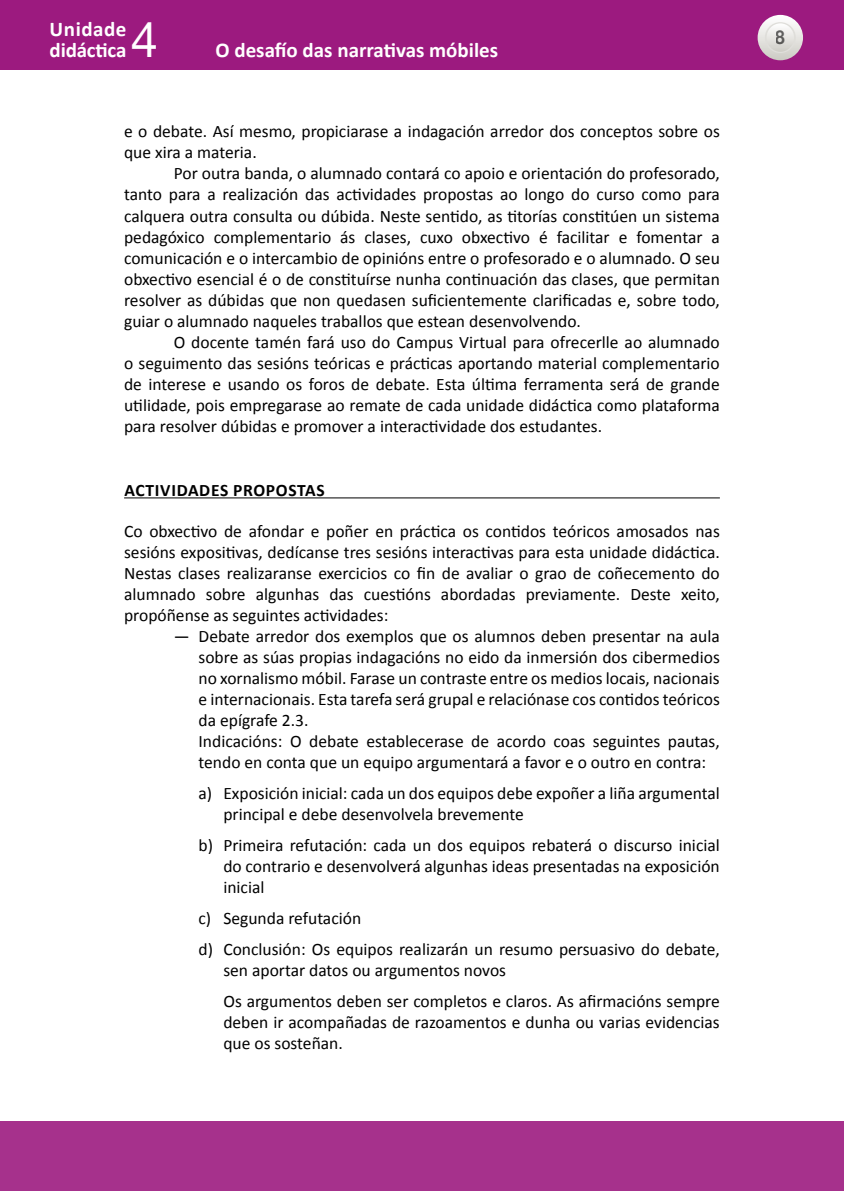
<style>
.page{position:relative;width:844px;height:1191px;background:#fff}
.page>*{position:absolute;margin:0;border:0;box-sizing:border-box;transform-origin:0 0}
.t1{font:49px "Helvetica Neue LT Std";color:#fff}
.t2{font:700 21px/21px "Calibri";color:#fff}
.t3{font:700 19.25px "Helvetica Neue LT Std";color:#000;scale:.9 1}
.TXTO{font:17.5px/21px "Calibri";color:#000;text-align:justify}
.txto{font:17.5px/21px "Calibri";color:#000}
.TEXTO{font:17.5px/21px "Calibri";color:#000;text-align:justify}
.TXTO_sin_SANGRE{font:17.5px/21px "Calibri";color:#000;text-align:justify}
._0º_Epigrafe{font:700 17.5px "Calibri";letter-spacing:.04em;color:#000}
</style>
<div class="page">
<div style="left:0;top:0;width:843px;height:69px;background:#9c1a7f"></div>
<svg style="left:757px;top:15px;width:45px;height:45px"></svg>
<svg style="left:765px;top:23px;width:29px;height:29px"></svg>
<div style="left:764px;top:22px;width:31px;height:31px;border:1px solid #dfdeda;border-radius:50%"></div>
<div style="left:0;top:1121px;width:843px;height:70px;background:#a6318c"></div>
<hr style="left:124px;top:497px;width:595px;height:1px;background:#000">
<p class="t2" style="left:50px;top:19px;width:78px">Unidade didáctica</p>
<h1 class="t1" style="left:131px;top:11px;width:29px">4</h1>
<p class="t2" style="left:215px;top:40px;width:284px">O desafío das narrativas móbiles</p>
<p class="TXTO" style="left:124px;top:121px;width:597px">e o debate. Así mesmo, propiciarase a indagación arredor dos conceptos sobre os que xira a materia.</p>
<p class="TXTO" style="left:124px;top:163px;width:597px;text-indent:50px">Por outra banda, o alumnado contará co apoio e orientación do profesorado, tanto para a realización das actividades propostas ao longo do curso como para calquera outra consulta ou dúbida. Neste sentido, as titorías constitúen un sistema pedagóxico complementario ás clases, cuxo obxectivo é facilitar e fomentar a comunicación e o intercambio de opinións entre o profesorado e o alumnado. O seu obxectivo esencial é o de constituírse nunha continuación das clases, que permitan resolver as dúbidas que non quedasen suficientemente clarificadas e, sobre todo, guiar o alumnado naqueles traballos que estean desenvolvendo.</p>
<p class="TXTO" style="left:124px;top:332px;width:597px;text-indent:50px">O docente tamén fará uso do Campus Virtual para ofrecerlle ao alumnado o seguimento das sesións teóricas e prácticas aportando material complementario de interese e usando os foros de debate. Esta última ferramenta será de grande utilidade, pois empregarase ao remate de cada unidade didáctica como plataforma para resolver dúbidas e promover a interactividade dos estudantes.</p>
<p class="_0º_Epigrafe" style="left:124px;top:479px;width:202px">ACTIVIDADES PROPOSTAS</p>
<p class="TXTO_sin_SANGRE" style="left:124px;top:520px;width:597px">Co obxectivo de afondar e poñer en práctica os contidos teóricos amosados nas sesións expositivas, dedícanse tres sesións interactivas para esta unidade didáctica.<br>Nestas clases realizaranse exercicios co fin de avaliar o grao de coñecemento do alumnado sobre algunhas das cuestións abordadas previamente. Deste xeito, propóñense as seguintes actividades:</p>
<p class="TEXTO" style="left:198px;top:626px;width:522px;text-indent:-25px">— Debate arredor dos exemplos que os alumnos deben presentar na aula sobre as súas propias indagacións no eido da inmersión dos cibermedios no xornalismo móbil. Farase un contraste entre os medios locais, nacionais e internacionais. Esta tarefa será grupal e relaciónase cos contidos teóricos da epígrafe 2.3.</p>
<p class="TEXTO" style="left:198px;top:731px;width:522px">Indicacións: O debate establecerase de acordo coas seguintes pautas, tendo en conta que un equipo argumentará a favor e o outro en contra:</p>
<p class="txto" style="left:223px;top:782px;width:498px;text-indent:-25px">a) Exposición inicial: cada un dos equipos debe expoñer a liña argumental principal e debe desenvolvela brevemente</p>
<p class="txto" style="left:223px;top:834px;width:498px;text-align:justify;text-indent:-25px">b) Primeira refutación: cada un dos equipos rebaterá o discurso inicial do contrario e desenvolverá algunhas ideas presentadas na exposición inicial</p>
<p class="txto" style="left:198px;top:907px;width:164px">c) Segunda refutación</p>
<p class="txto" style="left:223px;top:938px;width:498px;text-indent:-25px">d) Conclusión: Os equipos realizarán un resumo persuasivo do debate, sen aportar datos ou argumentos novos</p>
<p class="txto" style="left:223px;top:990px;width:498px;text-align:justify">Os argumentos deben ser completos e claros. As afirmacións sempre deben ir acompañadas de razoamentos e dunha ou varias evidencias que os sosteñan.</p>
<p class="t3" style="left:775px;top:26px;width:12px">8</p>
</div>
